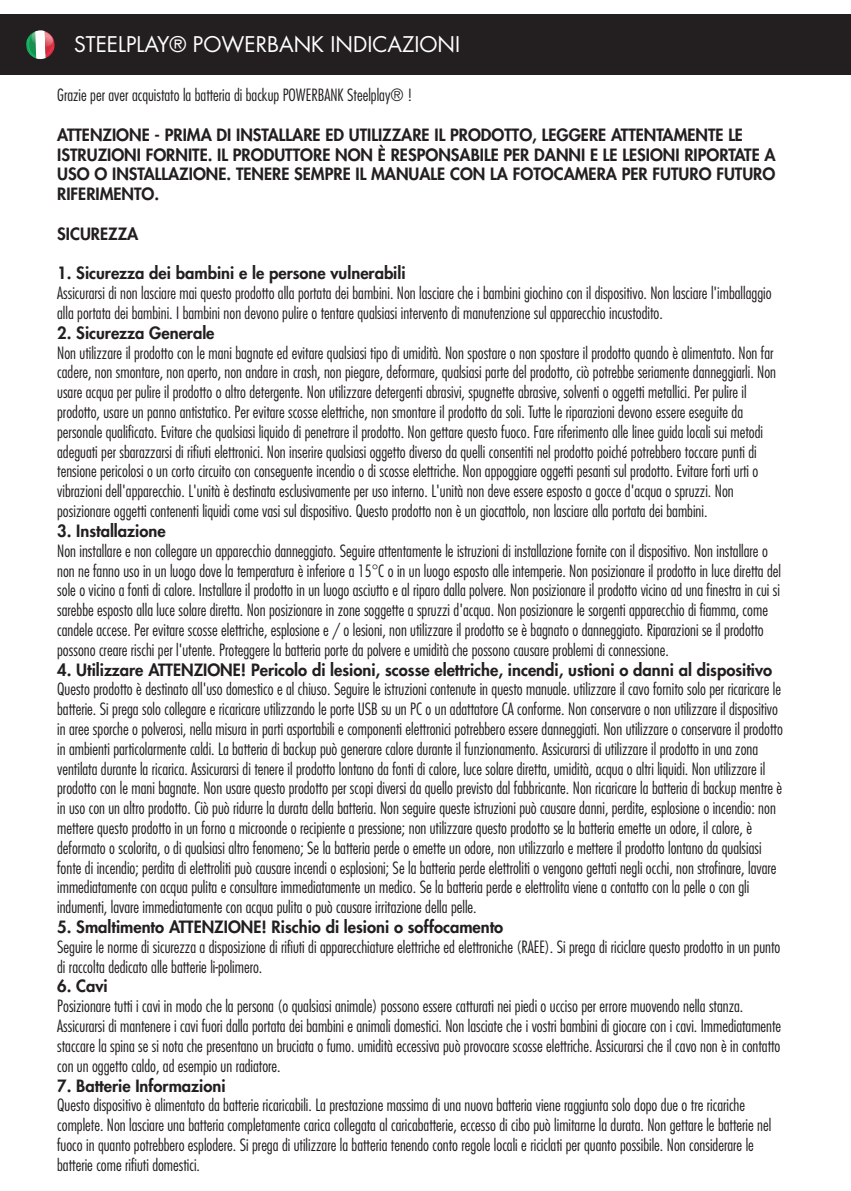
<style>
.page{position:relative;width:851px;height:1191px;background:#fff}
.page>*{position:absolute;margin:0;border:0;box-sizing:border-box;transform-origin:0 0}
.t1{font:21px "Futura";color:#fff}
.t2{font:300 condensed 16.5px/19.8px "Futura";color:#231f20}
.t3{font:800 16.5px/19.8px "Futura";color:#231f20}
</style>
<div class="page">
<div style="left:0;top:15px;width:850px;height:60px;background:#231f20"></div>
<svg style="left:26px;top:30px;width:29px;height:30px"></svg>
<p class="t1" style="left:74px;top:31px;width:387px">STEELPLAY® POWERBANK INDICAZIONI</p>
<p class="t2" style="left:57px;top:85px;width:357px">Grazie per aver acquistato la batteria di backup POWERBANK Steelplay® !</p>
<p class="t3" style="left:57px;top:125px;width:720px">ATTENZIONE - PRIMA DI INSTALLARE ED UTILIZZARE IL PRODOTTO, LEGGERE ATTENTAMENTE LE ISTRUZIONI FORNITE. IL PRODUTTORE NON È RESPONSABILE PER DANNI E LE LESIONI RIPORTATE A USO O INSTALLAZIONE. TENERE SEMPRE IL MANUALE CON LA FOTOCAMERA PER FUTURO FUTURO RIFERIMENTO.</p>
<p class="t3" style="left:57px;top:224px;width:83px">SICUREZZA</p>
<p class="t3" style="left:57px;top:263px;width:350px">1. Sicurezza dei bambini e le persone vulnerabili</p>
<p class="t2" style="left:57px;top:283px;width:715px">Assicurarsi di non lasciare mai questo prodotto alla portata dei bambini. Non lasciare che i bambini giochino con il dispositivo. Non lasciare l'imballaggio alla portata dei bambini. I bambini non devono pulire o tentare qualsiasi intervento di manutenzione sul apparecchio incustodito.</p>
<p class="t3" style="left:57px;top:323px;width:159px">2. Sicurezza Generale</p>
<p class="t2" style="left:57px;top:342px;width:720px">Non utilizzare il prodotto con le mani bagnate ed evitare qualsiasi tipo di umidità. Non spostare o non spostare il prodotto quando è alimentato. Non far cadere, non smontare, non aperto, non andare in crash, non piegare, deformare, qualsiasi parte del prodotto, ciò potrebbe seriamente danneggiarli. Non usare acqua per pulire il prodotto o altro detergente. Non utilizzare detergenti abrasivi, spugnette abrasive, solventi o oggetti metallici. Per pulire il prodotto, usare un panno antistatico. Per evitare scosse elettriche, non smontare il prodotto da soli. Tutte le riparazioni devono essere eseguite da personale qualificato. Evitare che qualsiasi liquido di penetrare il prodotto. Non gettare questo fuoco. Fare riferimento alle linee guida locali sui metodi adeguati per sbarazzarsi di rifiuti elettronici. Non inserire qualsiasi oggetto diverso da quelli consentiti nel prodotto poiché potrebbero toccare punti di tensione pericolosi o un corto circuito con conseguente incendio o di scosse elettriche. Non appoggiare oggetti pesanti sul prodotto. Evitare forti urti o vibrazioni dell'apparecchio. L'unità è destinata esclusivamente per uso interno. L'unità non deve essere esposto a gocce d'acqua o spruzzi. Non posizionare oggetti contenenti liquidi come vasi sul dispositivo. Questo prodotto non è un giocattolo, non lasciare alla portata dei bambini.</p>
<p class="t3" style="left:57px;top:521px;width:110px">3. Installazione</p>
<p class="t2" style="left:57px;top:540px;width:725px">Non installare e non collegare un apparecchio danneggiato. Seguire attentamente le istruzioni di installazione fornite con il dispositivo. Non installare o non ne fanno uso in un luogo dove la temperatura è inferiore a 15°C o in un luogo esposto alle intemperie. Non posizionare il prodotto in luce diretta del sole o vicino a fonti di calore. Installare il prodotto in un luogo asciutto e al riparo dalla polvere. Non posizionare il prodotto vicino ad una finestra in cui si sarebbe esposto alla luce solare diretta. Non posizionare in zone soggette a spruzzi d'acqua. Non posizionare le sorgenti apparecchio di fiamma, come candele accese. Per evitare scosse elettriche, esplosione e / o lesioni, non utilizzare il prodotto se è bagnato o danneggiato. Riparazioni se il prodotto possono creare rischi per l'utente. Proteggere la batteria porte da polvere e umidità che possono causare problemi di connessione.</p>
<p class="t3" style="left:57px;top:659px;width:716px">4. Utilizzare ATTENZIONE! Pericolo di lesioni, scosse elettriche, incendi, ustioni o danni al dispositivo</p>
<p class="t2" style="left:57px;top:679px;width:727px">Questo prodotto è destinato all'uso domestico e al chiuso. Seguire le istruzioni contenute in questo manuale. utilizzare il cavo fornito solo per ricaricare le batterie. Si prega solo collegare e ricaricare utilizzando le porte USB su un PC o un adattatore CA conforme. Non conservare o non utilizzare il dispositivo in aree sporche o polverosi, nella misura in parti asportabili e componenti elettronici potrebbero essere danneggiati. Non utilizzare o conservare il prodotto in ambienti particolarmente caldi. La batteria di backup può generare calore durante il funzionamento. Assicurarsi di utilizzare il prodotto in una zona ventilata durante la ricarica. Assicurarsi di tenere il prodotto lontano da fonti di calore, luce solare diretta, umidità, acqua o altri liquidi. Non utilizzare il prodotto con le mani bagnate. Non usare questo prodotto per scopi diversi da quello previsto dal fabbricante. Non ricaricare la batteria di backup mentre è in uso con un altro prodotto. Ciò può ridurre la durata della batteria. Non seguire queste istruzioni può causare danni, perdite, esplosione o incendio: non mettere questo prodotto in un forno a microonde o recipiente a pressione; non utilizzare questo prodotto se la batteria emette un odore, il calore, è deformato o scolorita, o di qualsiasi altro fenomeno; Se la batteria perde o emette un odore, non utilizzarlo e mettere il prodotto lontano da qualsiasi fonte di incendio; perdita di elettroliti può causare incendi o esplosioni; Se la batteria perde elettroliti o vengono gettati negli occhi, non strofinare, lavare immediatamente con acqua pulita e consultare immediatamente un medico. Se la batteria perde e elettrolita viene a contatto con la pelle o con gli indumenti, lavare immediatamente con acqua pulita o può causare irritazione della pelle.</p>
<p class="t3" style="left:57px;top:917px;width:447px">5. Smaltimento ATTENZIONE! Rischio di lesioni o soffocamento</p>
<p class="t2" style="left:57px;top:936px;width:724px">Seguire le norme di sicurezza a disposizione di rifiuti di apparecchiature elettriche ed elettroniche (RAEE). Si prega di riciclare questo prodotto in un punto di raccolta dedicato alle batterie li-polimero.</p>
<p class="t3" style="left:57px;top:976px;width:52px">6. Cavi</p>
<p class="t2" style="left:57px;top:996px;width:725px">Posizionare tutti i cavi in modo che la persona (o qualsiasi animale) possono essere catturati nei piedi o ucciso per errore muovendo nella stanza.<br>Assicurarsi di mantenere i cavi fuori dalla portata dei bambini e animali domestici. Non lasciate che i vostri bambini di giocare con i cavi. Immediatamente staccare la spina se si nota che presentano un bruciata o fumo. umidità eccessiva può provocare scosse elettriche. Assicurarsi che il cavo non è in contatto con un oggetto caldo, ad esempio un radiatore.</p>
<p class="t3" style="left:57px;top:1075px;width:170px">7. Batterie Informazioni</p>
<p class="t2" style="left:57px;top:1095px;width:715px">Questo dispositivo è alimentato da batterie ricaricabili. La prestazione massima di una nuova batteria viene raggiunta solo dopo due o tre ricariche complete. Non lasciare una batteria completamente carica collegata al caricabatterie, eccesso di cibo può limitarne la durata. Non gettare le batterie nel fuoco in quanto potrebbero esplodere. Si prega di utilizzare la batteria tenendo conto regole locali e riciclati per quanto possibile. Non considerare le batterie come rifiuti domestici.</p>
</div>
